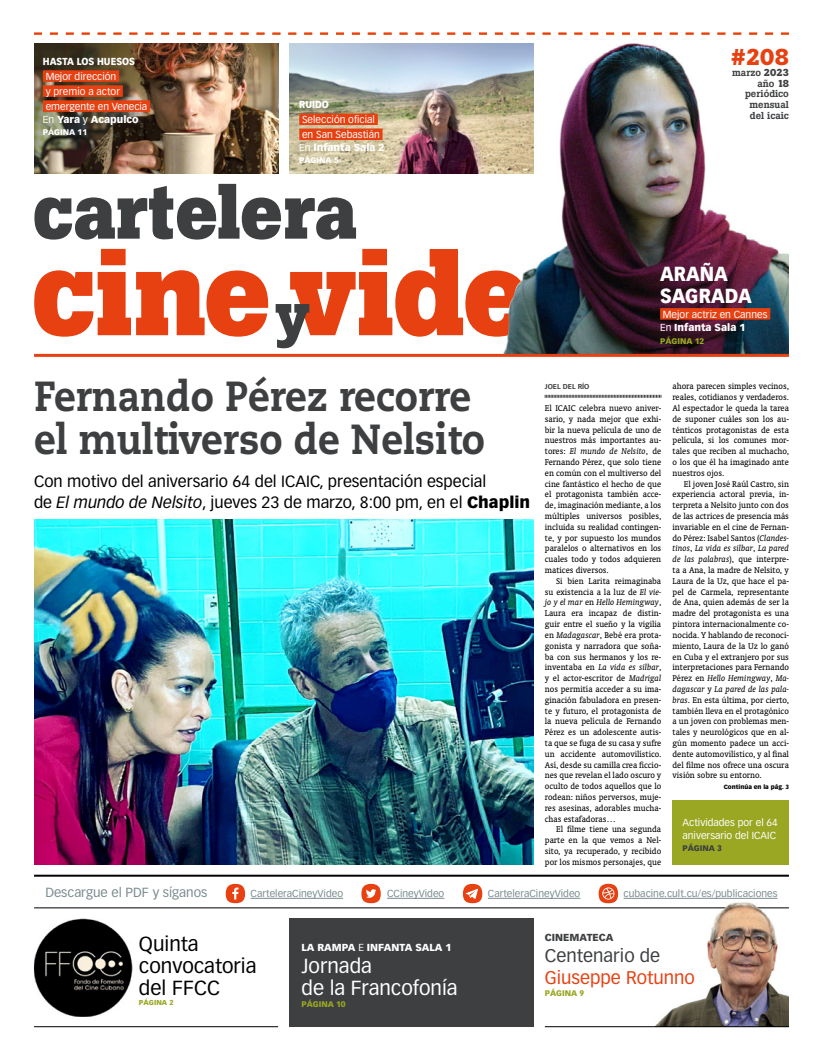
<style>
.page{position:relative;width:823px;height:1061px;background:#fff}
.page>*{position:absolute;margin:0;border:0;box-sizing:border-box;transform-origin:0 0}
.t1{font:700 122px "Boton";letter-spacing:-.01em;color:#e74011}
.t2{font:700 77.6px "Boton";letter-spacing:-.005em;color:#3d3f41}
.t3{font:800 42px/43.2px "Caecilia";color:#3d3f41;scale:.9 1}
.t4{font:700 22.7px "Boton";color:#e74011}
.t5{font:20px/21.6px "Vectora LH";color:#000}
.t6{font:20px/21.6px "Vectora LH";color:#fff}
.t7{font:900 20px/21.6px "Vectora LH";color:#fff;scale:.9 1}
.t8{font:18px "Vectora LH";color:#e74011}
.t9{font:18px "Vectora LH";color:#3d3f41}
.t10{font:16px/21.6px "Vectora LH";color:#000}
.t11{font:13px "Vectora LH";color:#7a8b8e}
.t12{font:10px/15px "Vectora LH";color:#fff}
.t13{font:10px "Vectora LH";color:#7a8b8e}
.t14{font:900 10px "Vectora LH";color:#fff}
.t15{font:500 10px/10.8px "Boton";color:#3d3f41;text-align:right}
.t16{font:900 10px "Vectora LH";color:#fff;scale:.9 1}
.t17{font:900 10px "Vectora LH";color:#3d3f41}
.t18{font:9.4px/10.8px "Oranda BT";color:#000;text-align:justify}
.t19{font:900 8px "Vectora LH";color:#99a723}
.t20{font:900 8px "Vectora LH";color:#fff}
.t21{font:900 8px "Vectora LH";color:#3d3f41}
.t22{font:700 7px "Vectora LH";color:#3d3f41}
.t23{font:900 7px "Vectora LH";color:#99a723}
.t24{font:900 6px "Vectora LH";color:#000}
.s1{font-weight:400}
.s2{font-size:60px;color:#3d3f41}
.s3{font-weight:700}
.s4{font-weight:900}
.s5{font-style:italic}
</style>
<div class="page">
<img style="left:34px;top:43px;width:244px;height:130px">
<img style="left:623px;top:897px;width:165px;height:129px">
<hr style="left:34px;top:907px;width:754px;height:1px;background:#000">
<hr style="left:623px;top:897px;width:154px;height:1px;background:#7a8b8e">
<svg style="left:598px;top:883px;width:19px;height:20px"></svg>
<hr style="left:487px;top:897px;width:93px;height:1px;background:#7a8b8e">
<svg style="left:463px;top:883px;width:19px;height:19px"></svg>
<hr style="left:387px;top:897px;width:57px;height:1px;background:#7a8b8e">
<svg style="left:361px;top:883px;width:19px;height:19px"></svg>
<hr style="left:250px;top:897px;width:93px;height:1px;background:#7a8b8e">
<svg style="left:225px;top:883px;width:20px;height:19px"></svg>
<svg style="left:34px;top:33px;width:754px;height:2px"></svg>
<img style="left:289px;top:43px;width:244px;height:130px">
<div style="left:43px;top:70px;width:76px;height:12px;background:#e74011"></div>
<div style="left:43px;top:85px;width:80px;height:12px;background:#e74011"></div>
<div style="left:43px;top:100px;width:107px;height:12px;background:#e74011"></div>
<div style="left:299px;top:113px;width:78px;height:12px;background:#e74011"></div>
<div style="left:299px;top:128px;width:83px;height:12px;background:#e74011"></div>
<hr style="left:34px;top:874px;width:754px;height:2px;background:#000">
<hr style="left:34px;top:1026px;width:244px;height:1px;background:#000">
<hr style="left:544px;top:1026px;width:244px;height:1px;background:#000">
<svg style="left:544px;top:395px;width:117px;height:3px"></svg>
<img style="left:34px;top:519px;width:499px;height:345px">
<img style="left:33px;top:918px;width:100px;height:97px">
<div style="left:672px;top:799px;width:116px;height:65px;background:#99a723"></div>
<div style="left:289px;top:917px;width:244px;height:108px;background:#3d3f41"></div>
<img style="left:503px;top:44px;width:285px;height:310px">
<img style="left:619px;top:902px;width:169px;height:121px">
<hr style="left:34px;top:354px;width:754px;height:3px;background:#e74011">
<div style="left:659px;top:308px;width:110px;height:11px;background:#e74011"></div>
<p class="t16" style="left:43px;top:55px;width:104px">HASTA LOS HUESOS</p>
<p class="t12" style="left:46px;top:69px;width:103px">Mejor dirección<br>y premio a actor emergente en Venecia</p>
<p class="t14" style="left:43px;top:113px;width:97px"><span class="s1">En</span> Yara <span class="s1">y</span> Acapulco</p>
<p class="t20" style="left:43px;top:127px;width:46px">PÁGINA 11</p>
<p class="t16" style="left:299px;top:98px;width:34px">RUIDO</p>
<p class="t12" style="left:302px;top:112px;width:79px">Selección oficial en San Sebastián</p>
<p class="t14" style="left:299px;top:141px;width:87px"><span class="s1">En</span> Infanta Sala 2</p>
<p class="t20" style="left:299px;top:155px;width:41px">PÁGINA 5</p>
<h2 class="t2" style="left:32px;top:165px;width:326px">cartelera</h2>
<h1 class="t1" style="left:31px;top:220px;width:570px">cine<span class="s2">y</span>video</h1>
<h3 class="t4" style="left:730px;top:44px;width:59px">#208</h3>
<p class="t15" style="left:744px;top:89px;width:45px;text-align:center">periódico mensual del icaic</p>
<p class="t15" style="left:731px;top:67px;width:58px">marzo <span class="s3">2023 </span>año <span class="s3">18</span></p>
<h3 class="t7" style="left:659px;top:263px;width:103px">ARAÑA<br>SAGRADA</h3>
<p class="t12" style="left:659px;top:308px;width:109px;line-height:13px">Mejor actriz en Cannes<br>En <span class="s4">Infanta Sala 1</span></p>
<p class="t19" style="left:659px;top:336px;width:46px">PÁGINA 12</p>
<h3 class="t3" style="left:34px;top:374px;width:502px">Fernando Pérez recorre el multiverso de Nelsito</h3>
<h3 class="t10" style="left:34px;top:470px;width:497px">Con motivo del aniversario 64 del ICAIC, presentación especial<br>de <span class="s5">El mundo de Nelsito</span>, jueves 23 de marzo, 8:00 pm, en el <span class="s4">Chaplin</span></h3>
<p class="t22" style="left:544px;top:382px;width:46px">JOEL DEL RÍO</p>
<p class="t18" style="left:544px;top:402px;width:118px">El ICAIC celebra nuevo aniver&shy;sario, y nada mejor que exhi&shy;bir la nueva película de uno de nuestros más importantes au&shy;tores: <span class="s5">El mundo de Nelsito</span>, de Fernando Pérez, que solo tiene en común con el multiverso del cine fantástico el hecho de que el protagonista también acce&shy;de, imaginación mediante, a los múltiples universos posibles, incluida su realidad contingen&shy;te, y por supuesto los mundos paralelos o alternativos en los cuales todo y todos adquieren matices diversos.</p>
<p class="t18" style="left:544px;top:575px;width:118px;text-indent:11px">Si bien Larita reimaginaba su existencia a la luz de <span class="s5">El vie&shy;jo y el mar</span> en <span class="s5">Hello Hemingway</span>, Laura era incapaz de distin&shy;guir entre el sueño y la vigilia en <span class="s5">Madagascar</span>, Bebé era prota&shy;gonista y narradora que soña&shy;ba con sus hermanos y los re&shy;inventaba en <span class="s5">La vida es silbar</span>, y el actor-escritor de <span class="s5">Madrigal </span>nos permitía acceder a su ima&shy;ginación fabuladora en presen&shy;te y futuro, el protagonista de la nueva película de Fernando Pérez es un adolescente autis&shy;ta que se fuga de su casa y sufre un accidente automovilístico.<br>Así, desde su camilla crea ficcio&shy;nes que revelan el lado oscuro y oculto de todos aquellos que lo rodean: niños perversos, muje&shy;res asesinas, adorables mucha&shy;chas estafadoras…</p>
<p class="t18" style="left:544px;top:823px;width:118px;text-indent:11px">El filme tiene una segunda parte en la que vemos a Nel&shy;sito, ya recuperado, y recibido por los mismos personajes, que</p>
<p class="t18" style="left:672px;top:381px;width:118px">ahora parecen simples vecinos, reales, cotidianos y verdaderos.<br>Al espectador le queda la tarea de suponer cuáles son los au&shy;ténticos protagonistas de esta película, si los comunes mor&shy;tales que reciben al muchacho, o los que él ha imaginado ante nuestros ojos.</p>
<p class="t18" style="left:672px;top:478px;width:118px;text-indent:11px">El joven José Raúl Castro, sin experiencia actoral previa, in&shy;terpreta a Nelsito junto con dos de las actrices de presencia más invariable en el cine de Fernan&shy;do Pérez: Isabel Santos (<span class="s5">Clandes&shy;tinos</span>, <span class="s5">La vida es silbar</span>, <span class="s5">La pared de las palabras</span>), que interpre&shy;ta a Ana, la madre de Nelsito, y Laura de la Uz, que hace el pa&shy;pel de Carmela, representante de Ana, quien además de ser la madre del protagonista es una pintora internacionalmente co&shy;nocida. Y hablando de reconoci&shy;miento, Laura de la Uz lo ganó en Cuba y el extranjero por sus interpretaciones para Fernando Pérez en <span class="s5">Hello Hemingway</span>, <span class="s5">Ma&shy;dagascar</span> y <span class="s5">La pared de las pala&shy;bras</span>. En esta última, por cierto, también lleva en el protagónico a un joven con problemas men&shy;tales y neurológicos que en al&shy;gún momento padece un acci&shy;dente automovilístico, y al final del filme nos ofrece una oscura visión sobre su entorno.</p>
<p class="t24" style="left:723px;top:783px;width:67px">Continúa en la pág. 3</p>
<p class="t12" style="left:682px;top:815px;width:97px;line-height:13px">Actividades por el 64 aniversario del ICAIC</p>
<p class="t21" style="left:682px;top:842px;width:41px">PÁGINA 3</p>
<h3 class="t11" style="left:45px;top:884px;width:163px">Descargue el PDF y síganos</h3>
<p class="t13" style="left:250px;top:887px;width:94px">CarteleraCineyVideo</p>
<p class="t13" style="left:387px;top:887px;width:59px">CCineyVideo</p>
<p class="t13" style="left:487px;top:887px;width:94px">CarteleraCineyVideo</p>
<p class="t13" style="left:623px;top:887px;width:155px">cubacine.cult.cu/es/publicaciones</p>
<h3 class="t5" style="left:139px;top:933px;width:119px">Quinta convocatoria del FFCC</h3>
<p class="t23" style="left:139px;top:998px;width:36px">PÁGINA 2</p>
<p class="t14" style="left:301px;top:941px;width:151px">LA RAMPA <span class="s1">E</span> INFANTA SALA 1</p>
<h3 class="t6" style="left:301px;top:954px;width:158px">Jornada<br>de la Francofonía</h3>
<p class="t19" style="left:301px;top:998px;width:46px">PÁGINA 10</p>
<p class="t17" style="left:544px;top:930px;width:70px">CINEMATECA</p>
<h3 class="t9" style="left:544px;top:944px;width:117px">Centenario de</h3>
<h3 class="t8" style="left:544px;top:966px;width:151px">Giuseppe Rotunno</h3>
<p class="t19" style="left:544px;top:987px;width:41px">PÁGINA 9</p>
</div>
